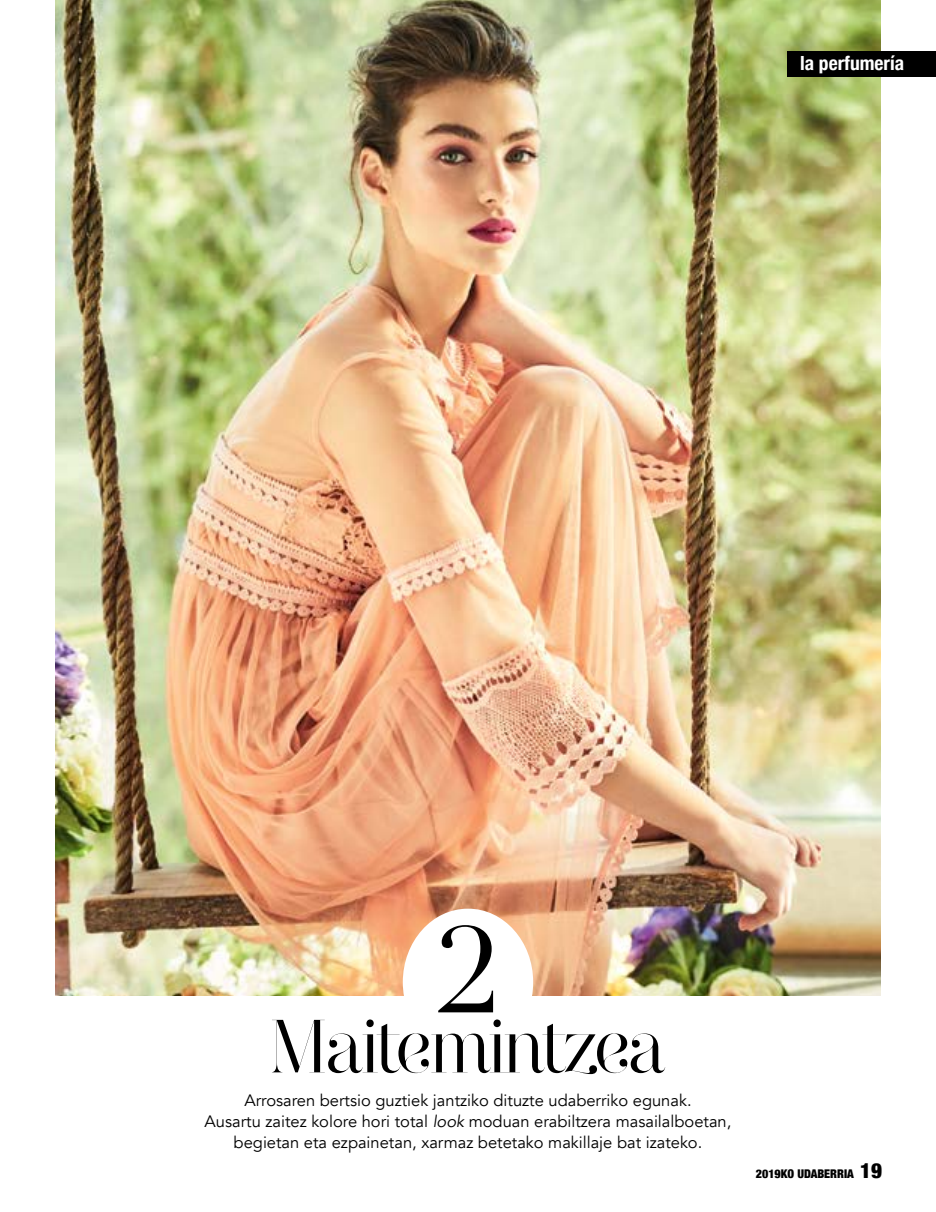
<style>
.page{position:relative;width:936px;height:1212px;background:#fff}
.page>*{position:absolute;margin:0;border:0;box-sizing:border-box;transform-origin:0 0}
.t1{font:120px "Didot";color:#000}
.t2{font:75px "Narziss Pro Cyrillic Drops";letter-spacing:-.02em;color:#000}
.t3{font:700 condensed 19.5px "Helvetica Neue";color:#fff}
.t4{font:16.5px/21px "Avenir";color:#000;text-align:center}
.t5{font:900 condensed 12px "Helvetica Neue";color:#000}
.s1{font-style:italic}
.s2{font-size:21px}
</style>
<div class="page">
<img style="left:55px;top:0;width:825px;height:996px">
<div style="left:787px;top:51px;width:148px;height:26px;background:#000"></div>
<div style="left:403px;top:909px;width:130px;height:147px;background:#fff;border-radius:50%"></div>
<p class="t3" style="left:800px;top:47px;width:105px">la perfumería</p>
<h1 class="t1" style="left:437px;top:899px;width:64px">2</h1>
<h2 class="t2" style="left:270px;top:1003px;width:396px">Maitemintzea</h2>
<p class="t4" style="left:205px;top:1090px;width:528px">Arrosaren bertsio guztiek jantziko dituzte udaberriko egunak.<br>Ausartu zaitez kolore hori total <span class="s1">look</span> moduan erabiltzera masailalboetan, begietan eta ezpainetan, xarmaz betetako makillaje bat izateko.</p>
<p class="t5" style="left:755px;top:1164px;width:127px">2019KO UDABERRIA <span class="s2">19</span></p>
</div>
